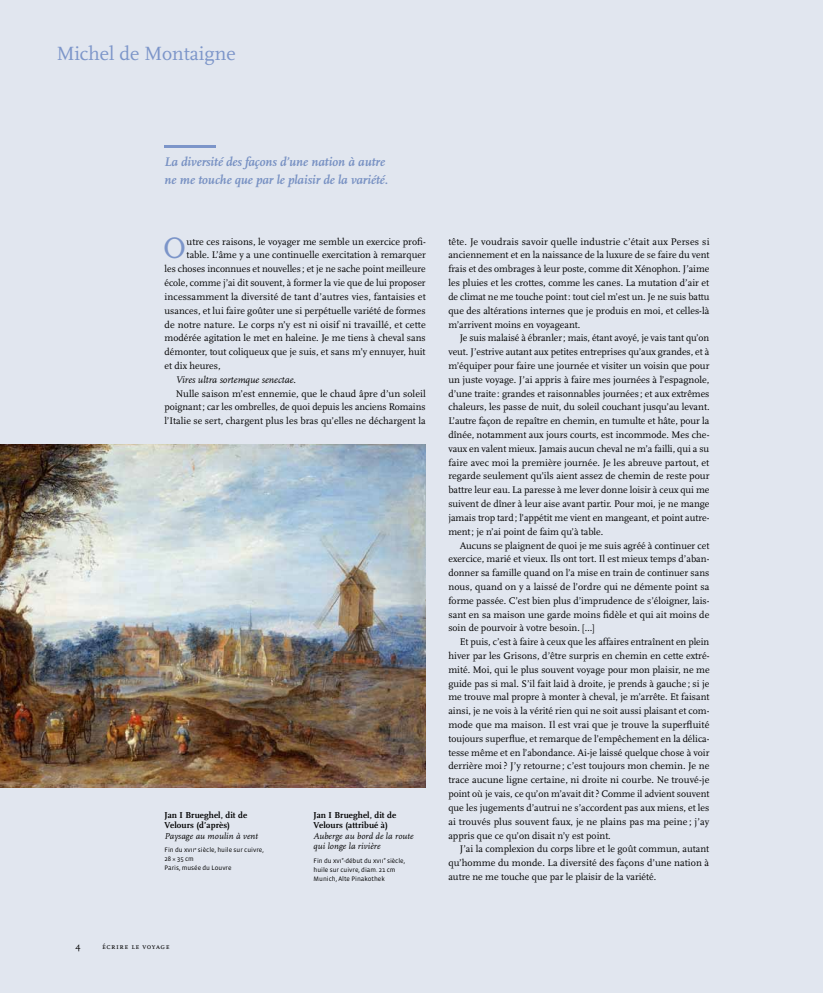
<style>
.page{position:relative;width:823px;height:993px;background:#fff}
.page>*{position:absolute;margin:0;border:0;box-sizing:border-box;transform-origin:0 0}
.t1{font:30.9px "Scala";color:#7c95c9}
.t2{font:20px "Scala";color:#7c95c9}
.t3{font:italic 700 13px/18px "Scala";color:#7891c3}
.t4{font:10px/13.8px "Scala";color:#000;text-align:justify}
.t5{font:italic 10px "Scala";color:#000}
.t6{font:9.5px "Scala";color:#000}
.t7{font:700 9px/10.5px "Scala";letter-spacing:.01em;color:#000}
.t8{font:italic 9px/10.5px "Scala";letter-spacing:.01em;color:#000}
.t9{font:8px "Scala Caps";letter-spacing:.07em;color:#000}
.t10{font:6.6px/9px "Vista Sans";color:#000}
.s1{font-style:normal}
.s2{font-family:"Vista Sans SC Book"}
</style>
<div class="page">
<div style="left:0;top:0;width:822px;height:992px;background:#e1e6ef"></div>
<hr style="left:164px;top:145px;width:51px;height:2px;background:#7c95c9">
<img style="left:0;top:444px;width:425px;height:343px">
<h2 class="t2" style="left:57px;top:43px;width:180px">Michel de Montaigne</h2>
<h3 class="t3" style="left:164px;top:152px;width:225px">La diversité des façons d’une nation à autre ne me touche que par le plaisir de la variété.</h3>
<h1 class="t1" style="left:163px;top:231px;width:24px">O</h1>
<p class="t4" style="left:186px;top:234px;width:240px">utre ces raisons, le voyager me semble un exercice profi-</p>
<p class="t4" style="left:186px;top:248px;width:240px">table. L’âme y a une continuelle exercitation à remarquer</p>
<p class="t4" style="left:164px;top:262px;width:262px">les choses inconnues et nouvelles ; et je ne sache point meilleure</p>
<p class="t4" style="left:164px;top:276px;width:262px">école, comme j’ai dit souvent, à former la vie que de lui proposer</p>
<p class="t4" style="left:164px;top:290px;width:262px">incessamment la diversité de tant d’autres vies, fantaisies et</p>
<p class="t4" style="left:164px;top:303px;width:262px">usances, et lui faire goûter une si perpétuelle variété de formes</p>
<p class="t4" style="left:164px;top:317px;width:262px">de notre nature. Le corps n’y est ni oisif ni travaillé, et cette</p>
<p class="t4" style="left:164px;top:331px;width:262px">modérée agitation le met en haleine. Je me tiens à cheval sans</p>
<p class="t4" style="left:164px;top:345px;width:262px">démonter, tout coliqueux que je suis, et sans m’y ennuyer, huit</p>
<p class="t4" style="left:164px;top:359px;width:57px">et dix heures,</p>
<p class="t5" style="left:176px;top:374px;width:122px">Vires ultra sortemque senectae<span class="s1">.</span></p>
<p class="t4" style="left:176px;top:386px;width:251px">Nulle saison m’est ennemie, que le chaud âpre d’un soleil</p>
<p class="t4" style="left:164px;top:400px;width:262px">poignant; car les ombrelles, de quoi depuis les anciens Romains</p>
<p class="t4" style="left:164px;top:414px;width:262px">l’Italie se sert, chargent plus les bras qu’elles ne déchargent la</p>
<p class="t7" style="left:164px;top:809px;width:84px">Jan I Brueghel, dit de<br>Velours (d’après)</p>
<p class="t8" style="left:164px;top:830px;width:95px">Paysage au moulin à vent</p>
<p class="t10" style="left:164px;top:845px;width:101px">Fin du <span class="s2">xvii</span><sup>e</sup> siècle, huile sur cuivre,<br>28 × 35 cm<br>Paris, musée du Louvre</p>
<p class="t7" style="left:313px;top:809px;width:84px">Jan I Brueghel, dit de<br>Velours (attribué à)</p>
<p class="t8" style="left:313px;top:830px;width:101px">Auberge au bord de la route qui longe la rivière</p>
<p class="t10" style="left:313px;top:855px;width:93px">Fin du <span class="s2">xvi</span><sup>e</sup>-début du <span class="s2">xvii</span><sup>e</sup> siècle, huile sur cuivre, diam. 21 cm<br>Munich, Alte Pinakothek</p>
<p class="t4" style="left:448px;top:234px;width:262px">tête. Je voudrais savoir quelle industrie c’était aux Perses si anciennement et en la naissance de la luxure de se faire du vent frais et des ombrages à leur poste, comme dit Xénophon. J’aime les pluies et les crottes, comme les canes. La mutation d’air et de climat ne me touche point: tout ciel m’est un. Je ne suis battu que des altérations internes que je produis en moi, et celles-là m’arrivent moins en voyageant.</p>
<p class="t4" style="left:448px;top:331px;width:262px;text-indent:11px">Je suis malaisé à ébranler; mais, étant avoyé, je vais tant qu’on veut. J’estrive autant aux petites entreprises qu’aux grandes, et à m’équiper pour faire une journée et visiter un voisin que pour un juste voyage. J’ai appris à faire mes journées à l’espagnole, d’une traite: grandes et raisonnables journées ; et aux extrêmes chaleurs, les passe de nuit, du soleil couchant jusqu’au levant.<br>L’autre façon de repaître en chemin, en tumulte et hâte, pour la dînée, notamment aux jours courts, est incommode. Mes che&shy;vaux en valent mieux. Jamais aucun cheval ne m’a failli, qui a su faire avec moi la première journée. Je les abreuve partout, et regarde seulement qu’ils aient assez de chemin de reste pour battre leur eau. La paresse à me lever donne loisir à ceux qui me suivent de dîner à leur aise avant partir. Pour moi, je ne mange jamais trop tard; l’appétit me vient en mangeant, et point autre&shy;ment; je n’ai point de faim qu’à table.</p>
<p class="t4" style="left:448px;top:538px;width:262px;text-indent:11px">Aucuns se plaignent de quoi je me suis agréé à continuer cet exercice, marié et vieux. Ils ont tort. Il est mieux temps d’aban&shy;donner sa famille quand on l’a mise en train de continuer sans nous, quand on y a laissé de l’ordre qui ne démente point sa forme passée. C’est bien plus d’imprudence de s’éloigner, lais&shy;sant en sa maison une garde moins fidèle et qui ait moins de soin de pourvoir à votre besoin. […]</p>
<p class="t4" style="left:448px;top:635px;width:262px;text-indent:11px">Et puis, c’est à faire à ceux que les affaires entraînent en plein hiver par les Grisons, d’être surpris en chemin en cette extré&shy;mité. Moi, qui le plus souvent voyage pour mon plaisir, ne me guide pas si mal. S’il fait laid à droite, je prends à gauche ; si je me trouve mal propre à monter à cheval, je m’arrête. Et faisant ainsi, je ne vois à la vérité rien qui ne soit aussi plaisant et com&shy;mode que ma maison. Il est vrai que je trouve la superfluité toujours superflue, et remarque de l’empêchement en la délica&shy;tesse même et en l’abondance. Ai-je laissé quelque chose à voir derrière moi ? J’y retourne ; c’est toujours mon chemin. Je ne trace aucune ligne certaine, ni droite ni courbe. Ne trouvé-je point où je vais, ce qu’on m’avait dit ? Comme il advient souvent que les jugements d’autrui ne s’accordent pas aux miens, et les ai trouvés plus souvent faux, je ne plains pas ma peine ; j’ay appris que ce qu’on disait n’y est point.</p>
<p class="t4" style="left:448px;top:842px;width:262px;text-indent:11px">J’ai la complexion du corps libre et le goût commun, autant qu’homme du monde. La diversité des façons d’une nation à autre ne me touche que par le plaisir de la variété.</p>
<p class="t6" style="left:75px;top:940px;width:7px">4</p>
<p class="t9" style="left:102px;top:941px;width:69px">écrire le voyage</p>
</div>
